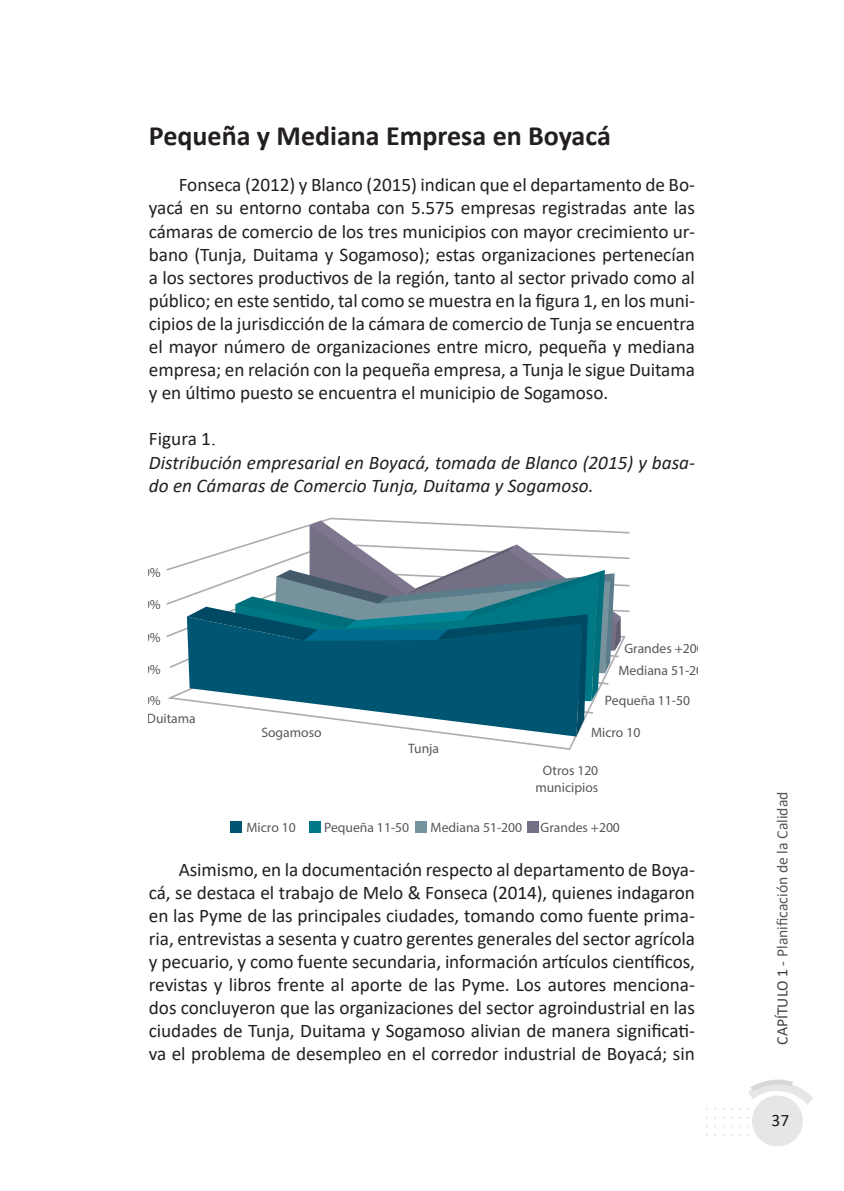
<style>
.page{position:relative;width:844px;height:1191px;background:#fff}
.page>*{position:absolute;margin:0;border:0;box-sizing:border-box;transform-origin:0 0}
.subt{font:700 28px "Calibri";color:#231f20}
.parrafo_con_primera{font:19.25px/23.1px "Calibri";letter-spacing:-.005em;color:#231f20;text-align:justify}
.tablas{font:italic 19.25px/23.1px "Calibri";color:#231f20}
.parrafos{font:19.25px "Calibri";color:#231f20}
.t1{font:17.5px "Calibri";color:#231f20}
.t2{font:15.75px "Calibri";color:#57585a}
.t3{font:13.65px/17.8px "Myriad Pro";color:#57585a;text-align:center}
.s1{font-family:"Times New Roman";color:#000}
.s2{color:#3e3e3f}
</style>
<div class="page">
<svg style="left:747px;top:1079px;width:66px;height:67px"></svg>
<svg style="left:166px;top:518px;width:464px;height:232px"></svg>
<svg style="left:187px;top:520px;width:433px;height:216px"></svg>
<div style="left:230px;top:821px;width:12px;height:12px;background:#005672"></div>
<div style="left:309px;top:821px;width:11px;height:12px;background:#007785"></div>
<div style="left:415px;top:821px;width:11px;height:12px;background:#76939d"></div>
<div style="left:527px;top:821px;width:12px;height:12px;background:#756f85"></div>
<p class="subt" style="left:149px;top:116px;width:463px">Pequeña y Mediana Empresa en Boyacá</p>
<p class="parrafo_con_primera" style="left:149px;top:173px;width:547px;text-indent:30px">Fonseca (2012) y Blanco (2015) indican que el departamento de Bo&shy;yacá en su entorno contaba con 5.575 empresas registradas ante las cámaras de comercio de los tres municipios con mayor crecimiento ur&shy;bano (Tunja, Duitama y Sogamoso); estas organizaciones pertenecían a los sectores productivos de la región, tanto al sector privado como al público; en este sentido, tal como se muestra en la figura 1, en los muni&shy;cipios de la jurisdicción de la cámara de comercio de Tunja se encuentra el mayor número de organizaciones entre micro, pequeña y mediana empresa; en relación con la pequeña empresa, a Tunja le sigue Duitama y en último puesto se encuentra el municipio de Sogamoso.</p>
<p class="parrafos" style="left:149px;top:426px;width:68px">Figura 1<span class="s1">.</span></p>
<p class="tablas" style="left:149px;top:450px;width:547px">Distribución empresarial en Boyacá, tomada de Blanco (2015) y basa&shy;do en Cámaras de Comercio Tunja, Duitama y Sogamoso.</p>
<p class="t3" style="left:136px;top:563px;width:26px">40%</p>
<p class="t3" style="left:136px;top:595px;width:26px">30%</p>
<p class="t3" style="left:136px;top:628px;width:26px">20%</p>
<p class="t3" style="left:136px;top:660px;width:26px">10%</p>
<p class="t3" style="left:147px;top:691px;width:50px;text-align:left;text-indent:-4px">0%<br>Duitama</p>
<p class="t3" style="left:261px;top:723px;width:62px">Sogamoso</p>
<p class="t3" style="left:408px;top:739px;width:33px">Tunja</p>
<p class="t3" style="left:618px;top:636px;width:93px;line-height:22.9px">Grandes +200<br>Mediana 51-200</p>
<p class="t3" style="left:604px;top:691px;width:87px">Pequeña 11-50</p>
<p class="t3" style="left:591px;top:723px;width:51px">Micro 10</p>
<p class="t3" style="left:535px;top:762px;width:64px;line-height:16.4px">Otros 120 municipios</p>
<p class="t3" style="left:246px;top:817px;width:51px">Micro 10</p>
<p class="t3" style="left:324px;top:817px;width:87px">Pequeña 11-50</p>
<p class="t3" style="left:430px;top:817px;width:93px">Mediana 51-200</p>
<p class="t3" style="left:540px;top:817px;width:81px">Grandes +200</p>
<p class="parrafo_con_primera" style="left:149px;top:857px;width:547px;text-indent:30px">Asimismo, en la documentación respecto al departamento de Boya&shy;cá, se destaca el trabajo de Melo &amp; Fonseca (2014), quienes indagaron en las Pyme de las principales ciudades, tomando como fuente prima&shy;ria, entrevistas a sesenta y cuatro gerentes generales del sector agrícola y pecuario, y como fuente secundaria, información artículos científicos, revistas y libros frente al aporte de las Pyme. Los autores menciona&shy;dos concluyeron que las organizaciones del sector agroindustrial en las ciudades de Tunja, Duitama y Sogamoso alivian de manera significati&shy;va el problema de desempleo en el corredor industrial de Boyacá; sin</p>
<p class="t2" style="left:771px;top:1044px;width:255px;rotate:-90deg"><span class="s2">CAPÍTULO 1</span> - Planificación de la Calidad</p>
<p class="t1" style="left:771px;top:1108px;width:19px">37</p>
</div>
